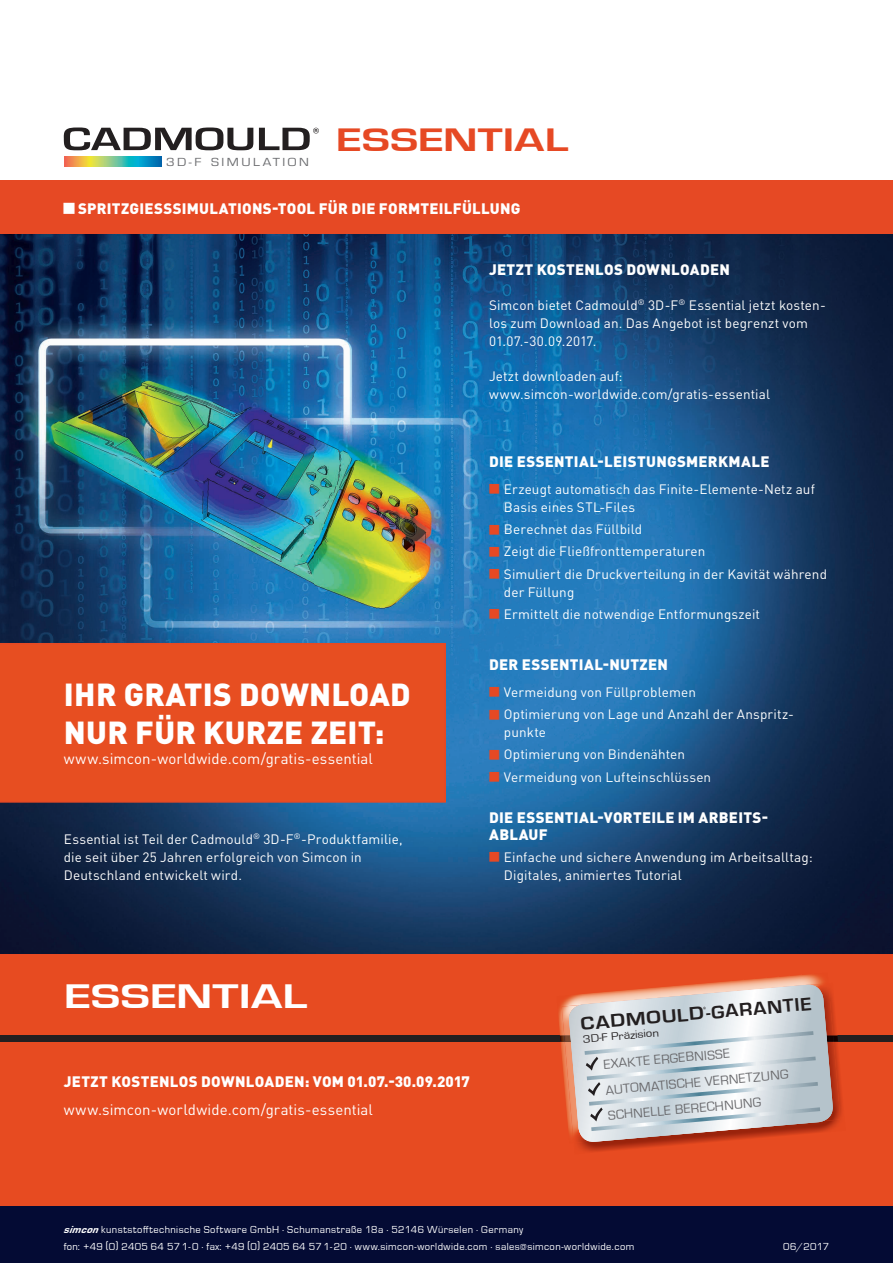
<style>
.page{position:relative;width:893px;height:1263px;background:#fff}
.page>*{position:absolute;margin:0;border:0;box-sizing:border-box;transform-origin:0 0}
.t1{font:700 35.25px "Eurostile";color:#fff;scale:1.4 1}
.t2{font:700 33.6px "Eurostile";color:#e64924;scale:1.4 1}
.t3{font:900 31.5px/37.8px "DINOT";letter-spacing:.01em;color:#fff}
.t4{font:700 18.9px "Eurostile";color:#231f20;scale:1.17 1}
.t5{font:900 15px/16.5px "DINOT";letter-spacing:.015em;color:#fff}
.t6{font:15px "DINOT";letter-spacing:.005em;color:#fff}
.t7{font:13.5px/18px "DINOT";letter-spacing:.01em;color:#fff}
.t8{font:13.5px/25.7px "Eurostile T";color:#67676a}
.t9{font:12.15px "Eurostile T";letter-spacing:.18em;color:#6c6d70;scale:1.16 1}
.t10{font:11.1px "Eurostile T";color:#231f20;scale:1.15 1}
.t11{font:10.5px/16.5px "Eurostile";letter-spacing:.04em;color:#fff}
.s1{color:#e64924}
.s2{font-weight:500}
.s3{font-family:"Eurostile Hea Ita";font-style:italic}
</style>
<div class="page">
<div style="left:0;top:196px;width:893px;height:1067px;background:#040b34"></div>
<img style="left:0;top:234px;width:893px;height:720px">
<div style="left:0;top:181px;width:893px;height:53px;background:#e64924"></div>
<div style="left:0;top:955px;width:893px;height:250px;background:#e74b21"></div>
<div style="left:0;top:1036px;width:893px;height:6px;background:#231f20"></div>
<img style="left:556px;top:974px;width:268px;height:62px">
<img style="left:574px;top:983px;width:272px;height:169px">
<img style="left:810px;top:983px;width:30px;height:138px">
<svg style="left:560px;top:985px;width:278px;height:158px;background:#d2c2c0"></svg>
<div style="left:0;top:643px;width:446px;height:160px;background:#e74e21"></div>
<svg style="left:64px;top:127px;width:255px;height:23px"></svg>
<svg style="left:65px;top:157px;width:97px;height:9px"></svg>
<p class="t9" style="left:166px;top:154px;width:125px">3D-F SIMULATION</p>
<h2 class="t2" style="left:336px;top:121px;width:167px">ESSENTIAL</h2>
<p class="t5" style="left:63px;top:199px;width:459px">■ SPRITZGIESSSIMULATIONS-TOOL FÜR DIE FORMTEILFÜLLUNG</p>
<h3 class="t3" style="left:64px;top:675px;width:348px">IHR GRATIS DOWNLOAD<br>NUR FÜR KURZE ZEIT:</h3>
<p class="t6" style="left:64px;top:749px;width:311px">www.simcon-worldwide.com/gratis-essential</p>
<p class="t7" style="left:64px;top:830px;width:340px">Essential ist Teil der Cadmould<sup>®</sup> 3D-F<sup>®</sup>-Produktfamilie, die seit über 25 Jahren erfolgreich von Simcon in<br>Deutschland entwickelt wird.</p>
<p class="t5" style="left:489px;top:260px;width:242px">JETZT KOSTENLOS DOWNLOADEN</p>
<p class="t7" style="left:489px;top:296px;width:338px">Simcon bietet Cadmould<sup>®</sup> 3D-F<sup>®</sup> Essential jetzt kosten&shy;los zum Download an. Das Angebot ist begrenzt vom<br>01.07.-30.09.2017.</p>
<p class="t7" style="left:489px;top:367px;width:282px">Jetzt downloaden auf: www.simcon-worldwide.com/gratis-essential</p>
<p class="t5" style="left:489px;top:453px;width:282px">DIE ESSENTIAL-LEISTUNGSMERKMALE</p>
<p class="t7" style="left:504px;top:480px;width:312px;text-indent:-15px"><span class="s1">■</span> Erzeugt automatisch das Finite-Elemente-Netz auf<br>Basis eines STL-Files</p>
<p class="t7" style="left:489px;top:520px;width:155px"><span class="s1">■</span> Berechnet das Füllbild</p>
<p class="t7" style="left:489px;top:542px;width:218px"><span class="s1">■</span> Zeigt die Fließfronttemperaturen</p>
<p class="t7" style="left:504px;top:564px;width:325px;text-indent:-15px"><span class="s1">■</span> Simuliert die Druckverteilung in der Kavität während der Füllung</p>
<p class="t7" style="left:489px;top:605px;width:273px"><span class="s1">■</span> Ermittelt die notwendige Entformungszeit</p>
<p class="t5" style="left:489px;top:656px;width:180px">DER ESSENTIAL-NUTZEN</p>
<p class="t7" style="left:489px;top:683px;width:209px"><span class="s1">■</span> Vermeidung von Füllproblemen</p>
<p class="t7" style="left:504px;top:705px;width:292px;text-indent:-15px"><span class="s1">■</span> Optimierung von Lage und Anzahl der Anspritz&shy;punkte</p>
<p class="t7" style="left:489px;top:745px;width:198px"><span class="s1">■</span> Optimierung von Bindenähten</p>
<p class="t7" style="left:489px;top:767px;width:224px"><span class="s1">■</span> Vermeidung von Lufteinschlüssen</p>
<p class="t5" style="left:489px;top:809px;width:280px">DIE ESSENTIAL-VORTEILE IM ARBEITS-<br>ABLAUF</p>
<p class="t7" style="left:504px;top:848px;width:310px;text-indent:-15px"><span class="s1">■</span> Einfache und sichere Anwendung im Arbeitsalltag:<br>Digitales, animiertes Tutorial</p>
<h1 class="t1" style="left:64px;top:977px;width:176px">ESSENTIAL</h1>
<p class="t5" style="left:64px;top:1073px;width:408px">JETZT KOSTENLOS DOWNLOADEN: VOM 01.07.-30.09.2017</p>
<p class="t6" style="left:64px;top:1100px;width:311px">www.simcon-worldwide.com/gratis-essential</p>
<h3 class="t4" style="left:580px;top:1013px;width:199px;rotate:-5deg">CADMOULD<span class="s2">-</span>GARANTIE</h3>
<p class="t10" style="left:582px;top:1033px;width:68px;rotate:-5deg">3D-F Präzision</p>
<p class="t8" style="left:602px;top:1052px;width:185px;rotate:-5deg">EXAKTE ERGEBNISSE<br>AUTOMATISCHE VERNETZUNG<br>SCHNELLE BERECHNUNG</p>
<p class="t11" style="left:64px;top:1221px;width:572px"><span class="s3">simcon</span>kunststoff technische Software GmbH · Schumanstraße 18a · 52146 Würselen · Germany<br>fon: +49 (0) 2405 64 57 1-0 · fax: +49 (0) 2405 64 57 1-20 · www.simcon-worldwide.com · sales@simcon-worldwide.com</p>
<p class="t11" style="left:783px;top:1238px;width:47px">06/2017</p>
</div>
